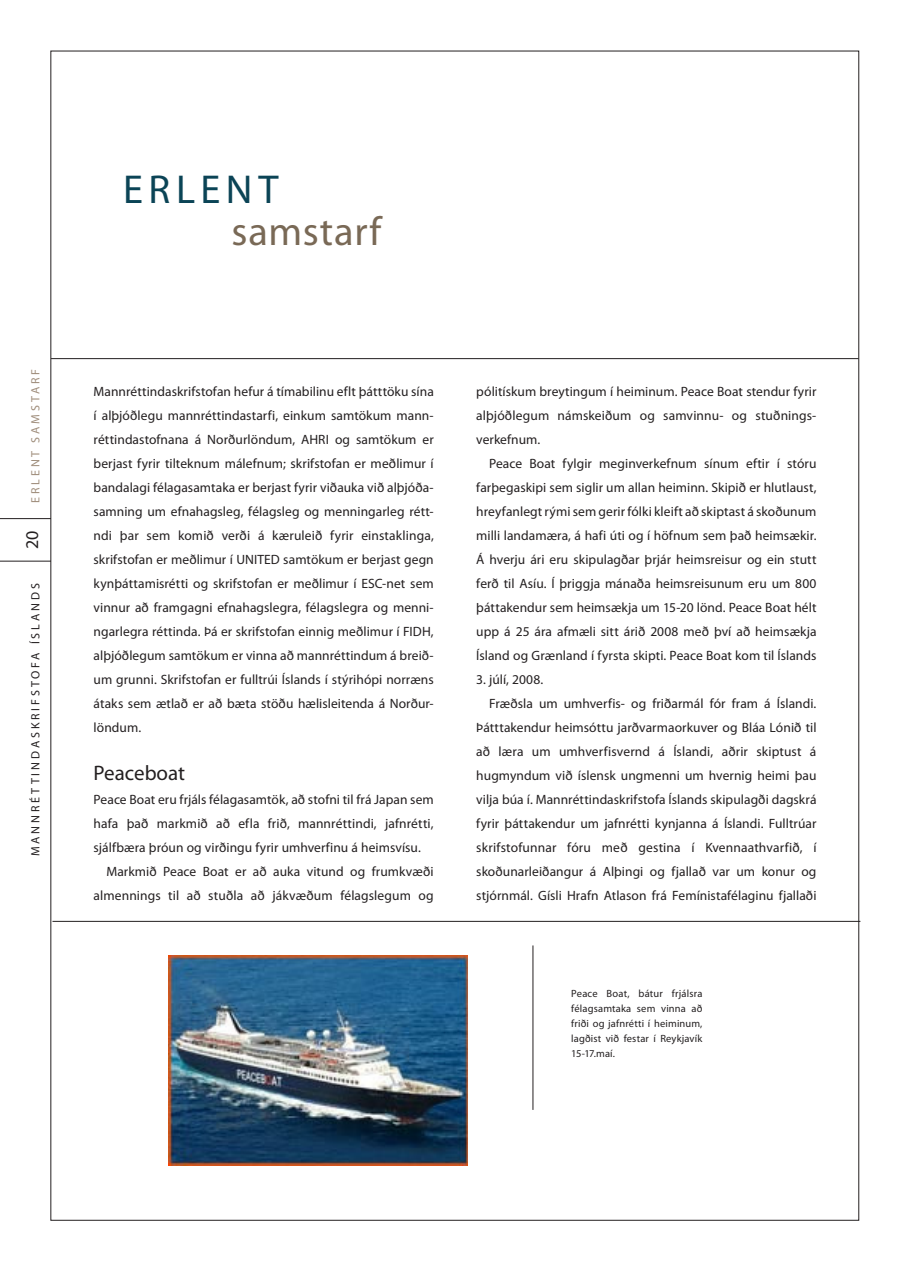
<style>
.page{position:relative;width:910px;height:1280px;background:#fff}
.page>*{position:absolute;margin:0;border:0;box-sizing:border-box;transform-origin:0 0}
.meginmál_1__para{font:40.5px "Myriad Pro";color:#796956}
.meginmál_1__para-2{font:40.5px "Myriad Pro";color:#0b4456}
.millifyrirsögn{font:21px "Myriad Pro";color:#231f20}
.t1{font:18px "Myriad Pro";color:#231f20}
.meginmál{font:13.5px/24px "Myriad Pro";letter-spacing:.005em;color:#231f20;text-align:justify}
.meginmál_1__para-3{font:13.5px/24px "Myriad Pro";letter-spacing:.005em;color:#231f20;text-align:justify}
.t2{font:12px "Myriad Pro";letter-spacing:.24em;color:#231f20}
.t3{font:12px "Myriad Pro";letter-spacing:.24em;color:#9f8d7b}
.myndatexti{font:10.5px/15px "Myriad Pro";letter-spacing:.01em;color:#231f20;text-align:justify}
</style>
<div class="page">
<svg style="left:0;top:518px;width:51px;height:43px"></svg>
<hr style="left:52px;top:921px;width:808px;height:1px;background:#231f20">
<hr style="left:533px;top:945px;width:1px;height:165px;background:#231f20">
<hr style="left:51px;top:358px;width:808px;height:1px;background:#231f20">
<img style="left:169px;top:955px;width:298px;height:210px">
<p class="t3" style="left:28px;top:503px;width:135px;rotate:-90deg">erlent sam starf</p>
<p class="t1" style="left:21px;top:549px;width:20px;rotate:-90deg">20</p>
<p class="t2" style="left:28px;top:856px;width:274px;rotate:-90deg">Mannréttindaskrifstofa Íslands</p>
<p class="meginmál_1__para-2" style="left:123px;top:165px;width:27px">ERLENT</p>
<p class="meginmál_1__para" style="left:231px;top:207px;width:153px">samstarf</p>
<p class="meginmál_1__para-3" style="left:94px;top:380px;width:342px">Mannréttindaskrifstofan hefur á tímabilinu eflt þátttöku sína í alþjóðlegu mannréttindastarfi, einkum samtökum mann&shy;réttindastofnana á Norðurlöndum, AHRI</p>
<p class="meginmál_1__para-3" style="left:94px;top:428px;width:342px;text-indent:241px">og samtökum er berjast fyrir tilteknum málefnum; skrifstofan er meðlimur í bandalagi félagasamtaka er berjast fyrir viðauka við alþjóða&shy;samning um efnahagsleg, félagsleg og menningarleg rétt&shy;ndi þar sem komið verði á kæruleið fyrir einstaklinga, skrifstofan er meðlimur í UNITED</p>
<p class="meginmál_1__para-3" style="left:94px;top:548px;width:342px;text-indent:190px">samtökum er berjast gegn kynþáttamisrétti og skrifstofan er meðlimur í ESC-net sem vinnur að framgagni efnahagslegra, félagslegra og menni&shy;ngarlegra réttinda. Þá er skrifstofan einnig meðlimur í FIDH</p>
<p class="meginmál_1__para-3" style="left:94px;top:620px;width:342px;text-indent:337px">, alþjóðlegum samtökum er vinna að mannréttindum á breið&shy;um grunni. Skrifstofan er fulltrúi Íslands í stýrihópi norræns átaks sem ætlað er að bæta stöðu hælisleitenda á Norður&shy;löndum.</p>
<p class="millifyrirsögn" style="left:94px;top:760px;width:93px">Peaceboat</p>
<p class="meginmál_1__para-3" style="left:94px;top:788px;width:342px">Peace Boat eru frjáls félagasamtök, að stofni til frá Japan sem hafa það markmið að efla frið, mannréttindi, jafnrétti, sjálfbæra þróun og virðingu fyrir umhverfinu á heimsvísu.</p>
<p class="meginmál" style="left:94px;top:860px;width:342px;text-align:right">Markmið Peace Boat er að auka vitund og frumkvæði almennings til að stuðla að jákvæðum félagslegum og</p>
<p class="meginmál" style="left:476px;top:380px;width:342px">pólitískum breytingum í heiminum. Peace Boat stendur fyrir alþjóðlegum námskeiðum og samvinnu- og stuðnings&shy;verkefnum.</p>
<p class="meginmál" style="left:476px;top:452px;width:342px;text-indent:13px">Peace Boat fylgir meginverkefnum sínum eftir í stóru farþegaskipi sem siglir um allan heiminn. Skipið er hlutlaust, hreyfanlegt rými sem gerir fólki kleift að skiptast á skoðunum milli landamæra, á hafi úti og í höfnum sem það heimsækir.<br>Á hverju ári eru skipulagðar þrjár heimsreisur og ein stutt ferð til Asíu. Í þriggja mánaða heimsreisunum eru um 800 þáttakendur sem heimsækja um 15-20 lönd. Peace Boat hélt upp á 25 ára afmæli sitt árið 2008 með því að heimsækja Ísland og Grænland í fyrsta skipti. Peace Boat kom til Íslands</p>
<p class="meginmál" style="left:476px;top:668px;width:68px">3. júlí, 2008.</p>
<p class="meginmál" style="left:476px;top:692px;width:342px;text-indent:13px">Fræðsla um umhverfis- og friðarmál fór fram á Íslandi.<br>Þátttakendur heimsóttu jarðvarmaorkuver og Bláa Lónið til að læra um umhverfisvernd á Íslandi, aðrir skiptust á hugmyndum við íslensk ungmenni um hvernig heimi þau vilja búa í. Mannréttindaskrifstofa Íslands skipulagði dagskrá fyrir þáttakendur um jafnrétti kynjanna á Íslandi. Fulltrúar skrifstofunnar fóru með gestina í Kvennaathvarfið, í skoðunarleiðangur á Alþingi og fjallað var um konur og stjórnmál. Gísli Hrafn Atlason frá Femínistafélaginu fjallaði</p>
<p class="myndatexti" style="left:571px;top:986px;width:133px">Peace Boat, bátur frjálsra félagsamtaka sem vinna að friði og jafnrétti í heiminum, lagðist við festar í Reykjavík 15-17.maí.</p>
</div>
